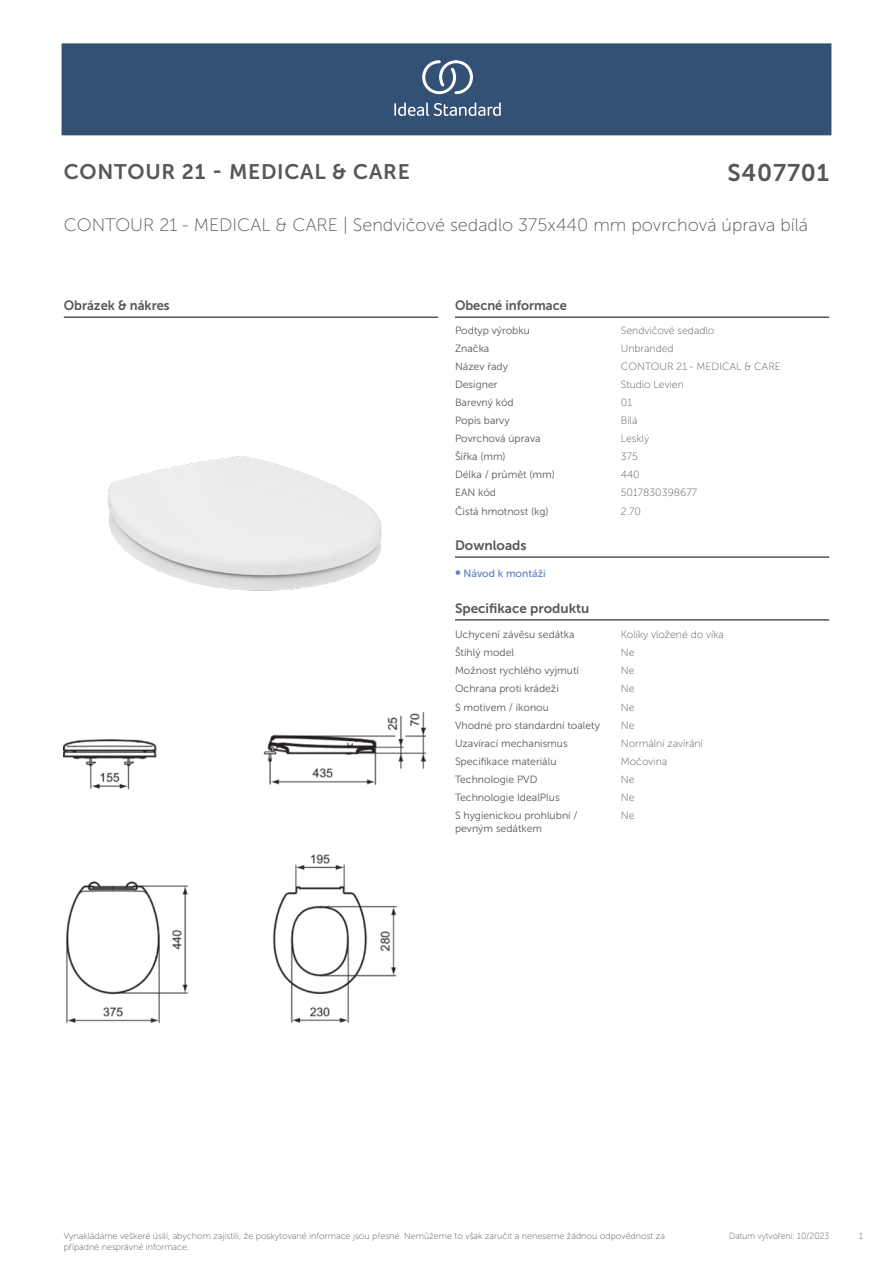
<style>
.page{position:relative;width:893px;height:1263px;background:#fff}
.page>*{position:absolute;margin:0;border:0;box-sizing:border-box;transform-origin:0 0}
.t1{font:24px "Museo Sans 700";letter-spacing:.035em;color:#575756}
.t2{font:21px "Museo Sans 700";letter-spacing:.035em;color:#575756}
.t3{font:18px "Museo Sans 100";color:#575756}
.t4{font:13.5px "Museo Sans 700";color:#575756;scale:.95 1}
.t5{font:13.5px "Museo Sans 700";color:#575756}
.t6{font:10.5px/12.6px "Museo Sans 300";color:#575756}
.t7{font:10.5px "Museo Sans 100";color:#575756}
.t8{font:10.5px "Museo Sans 500";color:#5b7ebf}
.t9{font:9px "Museo Sans 100";color:#575756}
.t10{font:9px "Museo Sans 100";color:#575756;scale:.95 1}
.s1{font-size:15px}
</style>
<div class="page">
<div style="left:62px;top:43px;width:769px;height:92px;background:#335075"></div>
<svg style="left:394px;top:102px;width:107px;height:14px"></svg>
<svg style="left:422px;top:60px;width:51px;height:34px"></svg>
<hr style="left:455px;top:317px;width:374px;height:1px;background:#000">
<hr style="left:455px;top:557px;width:374px;height:1px;background:#000">
<hr style="left:455px;top:620px;width:374px;height:1px;background:#000">
<hr style="left:64px;top:317px;width:374px;height:1px;background:#000">
<img style="left:64px;top:713px;width:361px;height:310px">
<img style="left:107px;top:456px;width:275px;height:135px">
<h2 class="t2" style="left:64px;top:160px;width:347px">CONTOUR 21 - MEDICAL &amp; CARE</h2>
<h1 class="t1" style="left:727px;top:160px;width:103px">S407701</h1>
<h3 class="t3" style="left:64px;top:215px;width:746px">CONTOUR 21 - MEDICAL &amp; CARE | Sendvičové sedadlo 375x440 mm povrchová úprava bílá</h3>
<p class="t4" style="left:64px;top:298px;width:113px">Obrázek &amp; nákres</p>
<p class="t4" style="left:455px;top:298px;width:119px">Obecné informace</p>
<p class="t6" style="left:455px;top:324px;width:76px">Podtyp výrobku</p>
<p class="t7" style="left:621px;top:325px;width:95px">Sendvičové sedadlo</p>
<p class="t6" style="left:455px;top:342px;width:36px">Značka</p>
<p class="t7" style="left:621px;top:343px;width:54px">Unbranded</p>
<p class="t6" style="left:455px;top:360px;width:55px">Název řady</p>
<p class="t7" style="left:621px;top:361px;width:162px">CONTOUR 21 - MEDICAL &amp; CARE</p>
<p class="t6" style="left:455px;top:378px;width:44px">Designer</p>
<p class="t7" style="left:621px;top:379px;width:65px">Studio Levien</p>
<p class="t6" style="left:455px;top:396px;width:60px">Barevný kód</p>
<p class="t7" style="left:621px;top:397px;width:13px">01</p>
<p class="t6" style="left:455px;top:414px;width:56px">Popis barvy</p>
<p class="t7" style="left:621px;top:415px;width:18px">Bílá</p>
<p class="t6" style="left:455px;top:432px;width:87px">Povrchová úprava</p>
<p class="t7" style="left:621px;top:433px;width:30px">Lesklý</p>
<p class="t6" style="left:455px;top:450px;width:52px">Šířka (mm)</p>
<p class="t7" style="left:621px;top:451px;width:18px">375</p>
<p class="t6" style="left:455px;top:469px;width:101px">Délka / průmět (mm)</p>
<p class="t7" style="left:621px;top:469px;width:20px">440</p>
<p class="t6" style="left:455px;top:487px;width:43px">EAN kód</p>
<p class="t7" style="left:621px;top:487px;width:78px">5017830398677</p>
<p class="t6" style="left:455px;top:505px;width:95px">Čistá hmotnost (kg)</p>
<p class="t7" style="left:621px;top:505px;width:22px">2.70</p>
<p class="t5" style="left:455px;top:538px;width:73px">Downloads</p>
<p class="t8" style="left:455px;top:568px;width:92px"><span class="s1">•</span> Návod k montáži</p>
<p class="t5" style="left:455px;top:601px;width:136px">Specifikace produktu</p>
<p class="t6" style="left:455px;top:628px;width:121px">Uchycení závěsu sedátka</p>
<p class="t7" style="left:621px;top:629px;width:105px">Kolíky vložené do víka</p>
<p class="t6" style="left:455px;top:646px;width:61px">Štíhlý model</p>
<p class="t7" style="left:621px;top:647px;width:15px">Ne</p>
<p class="t6" style="left:455px;top:664px;width:126px">Možnost rychlého vyjmutí</p>
<p class="t7" style="left:621px;top:665px;width:15px">Ne</p>
<p class="t6" style="left:455px;top:683px;width:105px">Ochrana proti krádeži</p>
<p class="t7" style="left:621px;top:683px;width:15px">Ne</p>
<p class="t6" style="left:455px;top:701px;width:95px">S motivem / ikonou</p>
<p class="t7" style="left:621px;top:701px;width:15px">Ne</p>
<p class="t6" style="left:455px;top:719px;width:147px">Vhodné pro standardní toalety</p>
<p class="t7" style="left:621px;top:719px;width:15px">Ne</p>
<p class="t6" style="left:455px;top:737px;width:114px">Uzavírací mechanismus</p>
<p class="t7" style="left:621px;top:737px;width:83px">Normální zavírání</p>
<p class="t6" style="left:455px;top:755px;width:103px">Specifikace materiálu</p>
<p class="t7" style="left:621px;top:756px;width:48px">Močovina</p>
<p class="t6" style="left:455px;top:773px;width:84px">Technologie PVD</p>
<p class="t7" style="left:621px;top:774px;width:15px">Ne</p>
<p class="t6" style="left:455px;top:791px;width:106px">Technologie IdealPlus</p>
<p class="t7" style="left:621px;top:792px;width:15px">Ne</p>
<p class="t6" style="left:455px;top:809px;width:124px">S hygienickou prohlubní / pevným sedátkem</p>
<p class="t7" style="left:621px;top:810px;width:15px">Ne</p>
<p class="t10" style="left:729px;top:1231px;width:107px">Datum vytvoření: 10/2023</p>
<p class="t9" style="left:64px;top:1231px;width:603px">Vynakládáme veškeré úsilí, abychom zajistili, že poskytované informace jsou přesné. Nemůžeme to však zaručit a neneseme žádnou odpovědnost za</p>
<p class="t10" style="left:859px;top:1231px;width:5px">1</p>
<p class="t9" style="left:64px;top:1242px;width:127px">případné nesprávné informace.</p>
</div>
